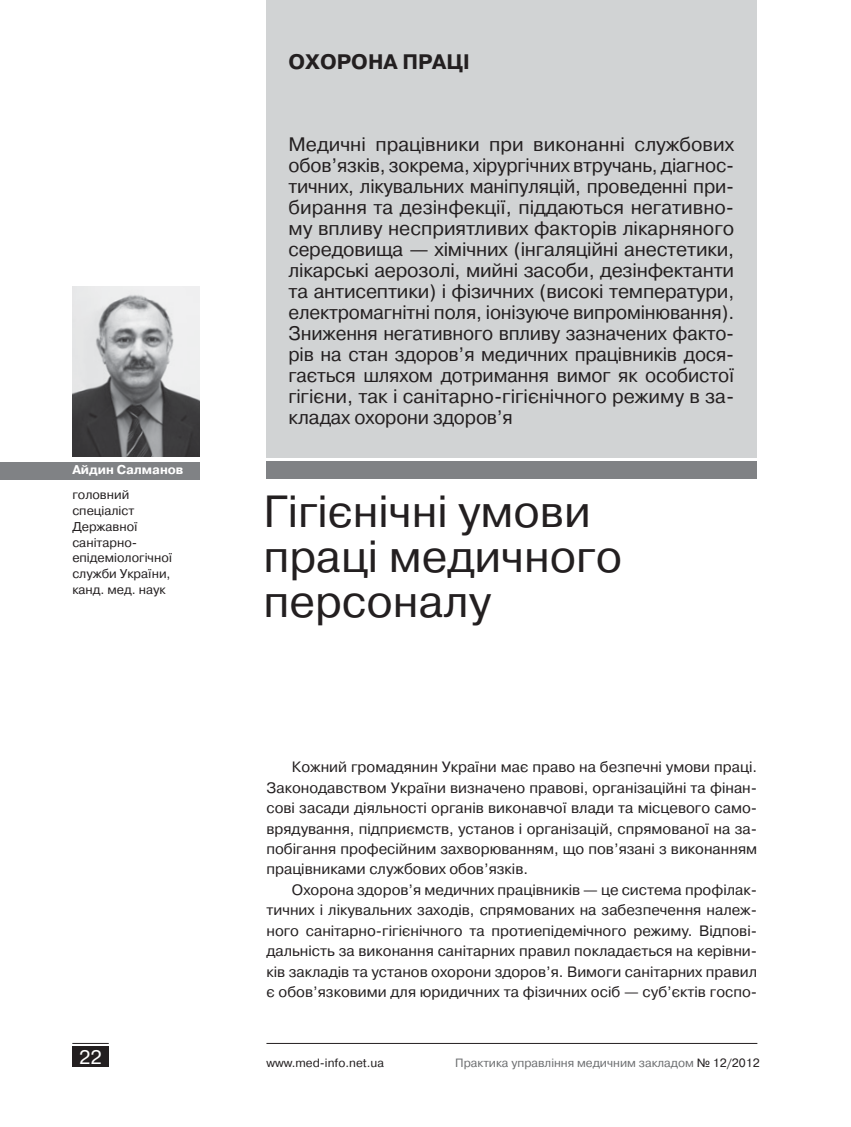
<style>
.page{position:relative;width:851px;height:1127px;background:#fff}
.page>*{position:absolute;margin:0;border:0;box-sizing:border-box;transform-origin:0 0}
.t1{font:45px/45px "Pragmatica C";color:#231f20}
.t2{font:700 21px "Pragmatica C";color:#231f20}
.t3{font:19.5px/21px "Pragmatica C";color:#231f20;text-align:justify}
.t4{font:19.5px "Pragmatica C";color:#fff}
.t5{font:15px/20.4px "Pragmatica C";color:#231f20;text-align:justify}
.t6{font:12.75px/15.8px "Pragmatica C";color:#231f20}
.t7{font:700 12.75px "Pragmatica C";color:#fff}
.t8{font:12px "Pragmatica C";color:#6d6f71}
.t9{font:12px "Pragmatica C";color:#231f20}
.s1{color:#231f20}
</style>
<div class="page">
<div style="left:72px;top:1046px;width:37px;height:21px;background:#231f20"></div>
<hr style="left:72px;top:1043px;width:37px;height:1px;background:#231f20">
<div style="left:266px;top:0;width:491px;height:457px;background:#d1d3d4"></div>
<div style="left:266px;top:461px;width:491px;height:18px;background:#808285"></div>
<div style="left:0;top:462px;width:200px;height:17px;background:#808285"></div>
<hr style="left:266px;top:1043px;width:491px;height:1px;background:#231f20">
<img style="left:72px;top:287px;width:128px;height:170px">
<h2 class="t2" style="left:288px;top:50px;width:183px">ОХОРОНА ПРАЦІ</h2>
<p class="t7" style="left:72px;top:463px;width:112px">Айдин Салманов</p>
<p class="t6" style="left:72px;top:487px;width:101px">головний спеціаліст<br>Державної санітарно&shy;епідеміологічної служби України, канд. мед. наук</p>
<p class="t3" style="left:288px;top:134px;width:447px">Медичні працівники при виконанні службових обов’язків, зокрема, хірургічних втручань, діагнос&shy;тичних, лікувальних маніпуляцій, проведенні при&shy;бирання та дезінфекції, піддаються негативно&shy;му впливу несприятливих факторів лікарняного середовища — хімічних (інгаляційні анестетики, лікарські аерозолі, мийні засоби, дезінфектанти та антисептики) і фізичних (високі температури, електромагнітні поля, іонізуюче випромінювання).<br>Зниження негативного впливу зазначених факто&shy;рів на стан здоров’я медичних працівників дося&shy;гається шляхом дотримання вимог як особистої гігієни, так і санітарно-гігієнічного режиму в за&shy;кладах охорони здоров’я</p>
<h1 class="t1" style="left:263px;top:489px;width:360px">Гігієнічні умови праці медичного персоналу</h1>
<p class="t5" style="left:266px;top:757px;width:492px;text-indent:26px">Кожний громадянин України має право на безпечні умови праці.<br>Законодавством України визначено правові, організаційні та фінан&shy;сові засади діяльності органів виконавчої влади та місцевого само&shy;врядування, підприємств, установ і організацій, спрямованої на за&shy;побігання професійним захворюванням, що пов’язані з виконанням працівниками службових обов’язків.</p>
<p class="t5" style="left:266px;top:879px;width:492px;text-indent:26px">Охорона здоров’я медичних працівників — це система профілак&shy;тичних і лікувальних заходів, спрямованих на забезпечення належ&shy;ного санітарно-гігієнічного та протиепідемічного режиму. Відпові&shy;дальність за виконання санітарних правил покладається на керівни&shy;ків закладів та установ охорони здоров’я. Вимоги санітарних правил є обов’язковими для юридичних та фізичних осіб — суб’єктів госпо-</p>
<h3 class="t4" style="left:79px;top:1046px;width:24px">22</h3>
<p class="t9" style="left:266px;top:1056px;width:119px">www.med-info.net.ua</p>
<p class="t8" style="left:455px;top:1056px;width:306px">Практика управління медичним закладом <span class="s1">№ 12/2012</span></p>
</div>
